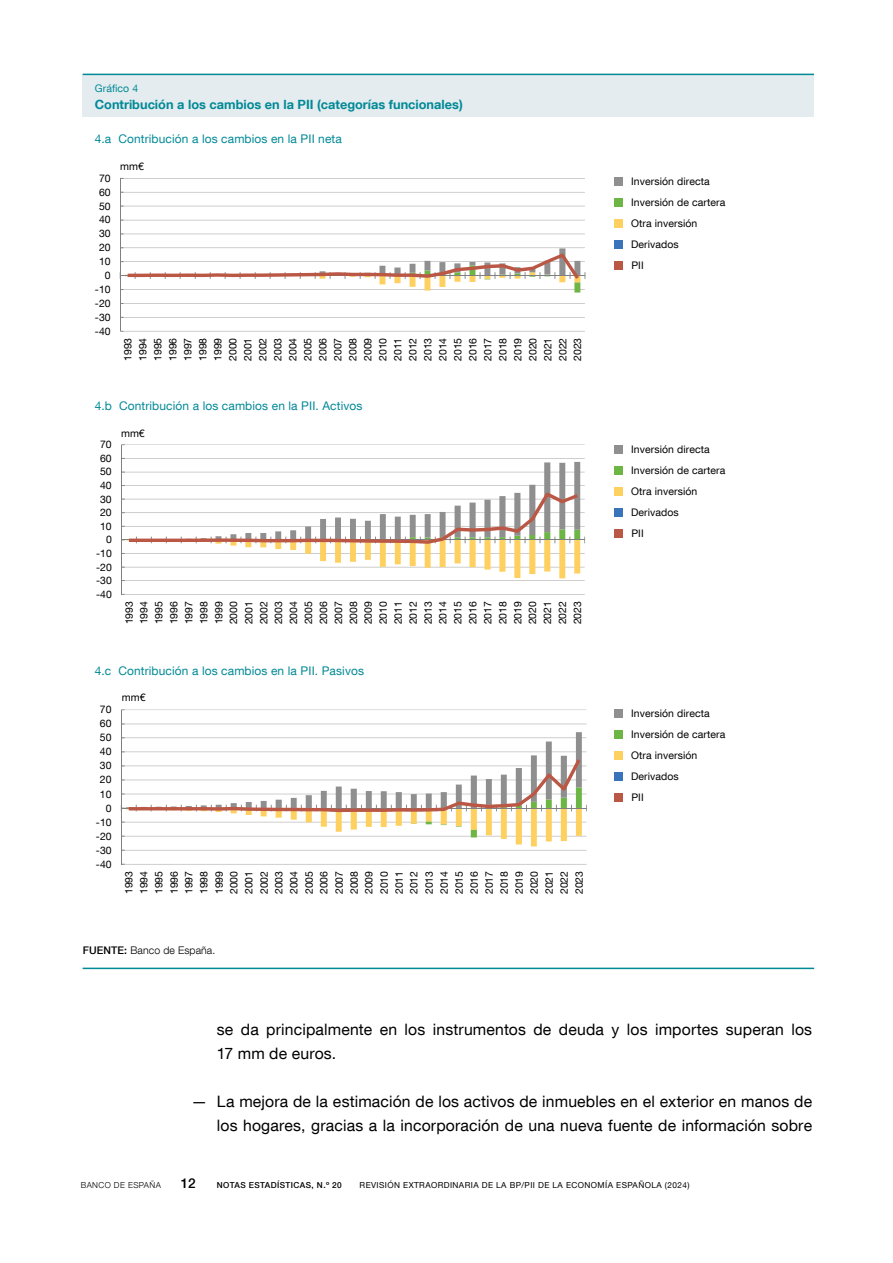
<style>
.page{position:relative;width:893px;height:1263px;background:#fff}
.page>*{position:absolute;margin:0;border:0;box-sizing:border-box;transform-origin:0 0}
.Apartados{font:15.75px/24px "Bd E Neue Helvetica";letter-spacing:.01em;color:#000}
.t1{font:500 13.5px "Bd E Neue Helvetica";color:#000}
.t2{font:700 12.75px "Bd E Neue Helvetica";color:#008996}
.t3{font:12px "Bd E Neue Helvetica";letter-spacing:.01em;color:#008996}
.t4{font:10.5px/15px "Bd E Neue Helvetica";letter-spacing:.01em;color:#000;text-align:justify}
.t5{font:300 10.5px "Bd E Neue Helvetica";letter-spacing:.01em;color:#000}
.t6{font:10.5px "Bd E Neue Helvetica";letter-spacing:.01em;color:#008996}
.t7{font:8.25px "Bd E Neue Helvetica";letter-spacing:.05em;color:#000}
.t8{font:500 8.25px "Bd E Neue Helvetica";letter-spacing:.05em;color:#000}
.t9{font:300 8.25px "Bd E Neue Helvetica";letter-spacing:.05em;color:#000}
.s1{font-weight:500}
</style>
<div class="page">
<hr style="left:83px;top:968px;width:731px;height:1px;background:#008996">
<hr style="left:120px;top:331px;width:465px;height:1px;background:#a6a5a5">
<hr style="left:120px;top:317px;width:465px;height:1px;background:#a6a5a5">
<hr style="left:120px;top:303px;width:465px;height:1px;background:#a6a5a5">
<hr style="left:120px;top:234px;width:465px;height:1px;background:#a6a5a5">
<hr style="left:120px;top:220px;width:465px;height:1px;background:#a6a5a5">
<hr style="left:120px;top:206px;width:465px;height:1px;background:#a6a5a5">
<hr style="left:120px;top:192px;width:465px;height:1px;background:#a6a5a5">
<hr style="left:120px;top:178px;width:465px;height:1px;background:#a6a5a5">
<hr style="left:120px;top:178px;width:1px;height:153px;background:#7f8080">
<svg style="left:121px;top:247px;width:464px;height:46px"></svg>
<hr style="left:121px;top:594px;width:464px;height:1px;background:#a6a5a5">
<hr style="left:121px;top:445px;width:464px;height:1px;background:#a6a5a5">
<hr style="left:121px;top:445px;width:1px;height:149px;background:#7f8080">
<svg style="left:122px;top:458px;width:463px;height:123px"></svg>
<hr style="left:121px;top:864px;width:465px;height:1px;background:#a6a5a5">
<hr style="left:121px;top:724px;width:465px;height:1px;background:#a6a5a5">
<hr style="left:121px;top:710px;width:465px;height:1px;background:#a6a5a5">
<hr style="left:121px;top:710px;width:1px;height:154px;background:#7f8080">
<svg style="left:122px;top:732px;width:465px;height:119px"></svg>
<div style="left:614px;top:261px;width:9px;height:9px;background:#ba5745"></div>
<div style="left:614px;top:240px;width:9px;height:9px;background:#3973b9"></div>
<div style="left:614px;top:219px;width:9px;height:9px;background:#fed060"></div>
<div style="left:614px;top:198px;width:9px;height:9px;background:#6db646"></div>
<div style="left:614px;top:177px;width:9px;height:9px;background:#908f8f"></div>
<div style="left:614px;top:529px;width:9px;height:8px;background:#ba5745"></div>
<div style="left:614px;top:508px;width:9px;height:8px;background:#3973b9"></div>
<div style="left:614px;top:487px;width:9px;height:8px;background:#fed060"></div>
<div style="left:614px;top:466px;width:9px;height:8px;background:#6db646"></div>
<div style="left:614px;top:445px;width:9px;height:8px;background:#908f8f"></div>
<div style="left:614px;top:793px;width:9px;height:9px;background:#ba5745"></div>
<div style="left:614px;top:772px;width:9px;height:9px;background:#3973b9"></div>
<div style="left:614px;top:751px;width:9px;height:9px;background:#fed060"></div>
<div style="left:614px;top:730px;width:9px;height:9px;background:#6db646"></div>
<div style="left:614px;top:709px;width:9px;height:9px;background:#908f8f"></div>
<div style="left:83px;top:74px;width:731px;height:43px;background:#e4ecef"></div>
<hr style="left:83px;top:74px;width:731px;height:1px;background:#008996">
<p class="t6" style="left:95px;top:81px;width:45px">Gráfico 4</p>
<p class="t2" style="left:95px;top:97px;width:369px">Contribución a los cambios en la PII (categorías funcionales)</p>
<p class="t3" style="left:95px;top:131px;width:249px">4.a Contribución a los cambios en la PII neta</p>
<p class="t4" style="left:99px;top:170px;width:13px">70</p>
<p class="t4" style="left:99px;top:184px;width:13px">60</p>
<p class="t4" style="left:99px;top:198px;width:13px">50</p>
<p class="t4" style="left:99px;top:212px;width:13px">40</p>
<p class="t4" style="left:99px;top:226px;width:13px">30</p>
<p class="t4" style="left:99px;top:240px;width:13px">20</p>
<p class="t4" style="left:99px;top:254px;width:13px">10</p>
<p class="t4" style="left:105px;top:268px;width:7px">0</p>
<p class="t4" style="left:95px;top:281px;width:17px">-10</p>
<p class="t4" style="left:95px;top:295px;width:17px">-20</p>
<p class="t4" style="left:95px;top:309px;width:17px">-30</p>
<p class="t4" style="left:95px;top:323px;width:17px">-40</p>
<p class="t4" style="left:120px;top:159px;width:25px">mm€</p>
<p class="t4" style="left:120px;top:361px;width:25px;rotate:-90deg">1993<br>1994<br>1995<br>1996<br>1997<br>1998<br>1999<br>2000<br>2001<br>2002<br>2003<br>2004<br>2005<br>2006<br>2007<br>2008<br>2009<br>2010<br>2011<br>2012<br>2013<br>2014<br>2015<br>2016<br>2017<br>2018<br>2019<br>2020<br>2021<br>2022<br>2023</p>
<p class="t3" style="left:95px;top:398px;width:269px">4.b Contribución a los cambios en la PII. Activos</p>
<p class="t4" style="left:100px;top:437px;width:13px">70</p>
<p class="t4" style="left:100px;top:450px;width:13px">60</p>
<p class="t4" style="left:100px;top:464px;width:13px">50</p>
<p class="t4" style="left:100px;top:478px;width:13px">40</p>
<p class="t4" style="left:100px;top:491px;width:13px">30</p>
<p class="t4" style="left:100px;top:505px;width:13px">20</p>
<p class="t4" style="left:100px;top:518px;width:13px">10</p>
<p class="t4" style="left:106px;top:532px;width:7px">0</p>
<p class="t4" style="left:96px;top:545px;width:17px">-10</p>
<p class="t4" style="left:96px;top:559px;width:17px">-20</p>
<p class="t4" style="left:96px;top:573px;width:17px">-30</p>
<p class="t4" style="left:96px;top:586px;width:17px">-40</p>
<p class="t4" style="left:121px;top:425px;width:25px">mm€</p>
<p class="t4" style="left:121px;top:624px;width:25px;rotate:-90deg">1993<br>1994<br>1995<br>1996<br>1997<br>1998<br>1999<br>2000<br>2001<br>2002<br>2003<br>2004<br>2005<br>2006<br>2007<br>2008<br>2009<br>2010<br>2011<br>2012<br>2013<br>2014<br>2015<br>2016<br>2017<br>2018<br>2019<br>2020<br>2021<br>2022<br>2023</p>
<p class="t3" style="left:95px;top:663px;width:271px">4.c Contribución a los cambios en la PII. Pasivos</p>
<p class="t4" style="left:100px;top:702px;width:13px">70</p>
<p class="t4" style="left:100px;top:716px;width:13px">60</p>
<p class="t4" style="left:100px;top:730px;width:13px">50</p>
<p class="t4" style="left:100px;top:744px;width:13px">40</p>
<p class="t4" style="left:100px;top:758px;width:13px">30</p>
<p class="t4" style="left:100px;top:772px;width:13px">20</p>
<p class="t4" style="left:100px;top:786px;width:13px">10</p>
<p class="t4" style="left:106px;top:800px;width:7px">0</p>
<p class="t4" style="left:96px;top:814px;width:17px">-10</p>
<p class="t4" style="left:96px;top:828px;width:17px">-20</p>
<p class="t4" style="left:96px;top:842px;width:17px">-30</p>
<p class="t4" style="left:96px;top:856px;width:17px">-40</p>
<p class="t4" style="left:122px;top:690px;width:25px">mm€</p>
<p class="t4" style="left:121px;top:894px;width:25px;rotate:-90deg">1993<br>1994<br>1995<br>1996<br>1997<br>1998<br>1999<br>2000<br>2001<br>2002<br>2003<br>2004<br>2005<br>2006<br>2007<br>2008<br>2009<br>2010<br>2011<br>2012<br>2013<br>2014<br>2015<br>2016<br>2017<br>2018<br>2019<br>2020<br>2021<br>2022<br>2023</p>
<p class="t5" style="left:83px;top:944px;width:134px"><span class="s1">FUENTE:</span> Banco de España.</p>
<p class="t4" style="left:631px;top:174px;width:80px">Inversión directa</p>
<p class="t4" style="left:631px;top:195px;width:96px">Inversión de cartera</p>
<p class="t4" style="left:631px;top:216px;width:68px">Otra inversión</p>
<p class="t4" style="left:631px;top:237px;width:49px">Derivados</p>
<p class="t4" style="left:631px;top:257px;width:14px">PII</p>
<p class="t4" style="left:631px;top:441px;width:80px">Inversión directa</p>
<p class="t4" style="left:631px;top:462px;width:96px">Inversión de cartera</p>
<p class="t4" style="left:631px;top:483px;width:68px">Otra inversión</p>
<p class="t4" style="left:631px;top:504px;width:49px">Derivados</p>
<p class="t4" style="left:631px;top:525px;width:14px">PII</p>
<p class="t4" style="left:631px;top:706px;width:80px">Inversión directa</p>
<p class="t4" style="left:631px;top:727px;width:96px">Inversión de cartera</p>
<p class="t4" style="left:631px;top:748px;width:68px">Otra inversión</p>
<p class="t4" style="left:631px;top:769px;width:49px">Derivados</p>
<p class="t4" style="left:631px;top:789px;width:14px">PII</p>
<p class="Apartados" style="left:217px;top:1017px;width:597px">se da principalmente en los instrumentos de deuda y los importes superan los<br>17 mm de euros.</p>
<p class="Apartados" style="left:191px;top:1089px;width:622px;text-align:right">— La mejora de la estimación de los activos de inmuebles en el exterior en manos de los hogares, gracias a la incorporación de una nueva fuente de información sobre</p>
<p class="t9" style="left:81px;top:1180px;width:82px">BANCO DE ESPAÑA</p>
<p class="t1" style="left:181px;top:1175px;width:16px">12</p>
<p class="t8" style="left:217px;top:1180px;width:127px">NOTAS ESTADÍSTICAS, N.º 20</p>
<p class="t7" style="left:360px;top:1180px;width:331px">REVISIÓN EXTRAORDINARIA DE LA BP/PII DE LA ECONOMÍA ESPAÑOLA (2024)</p>
</div>
